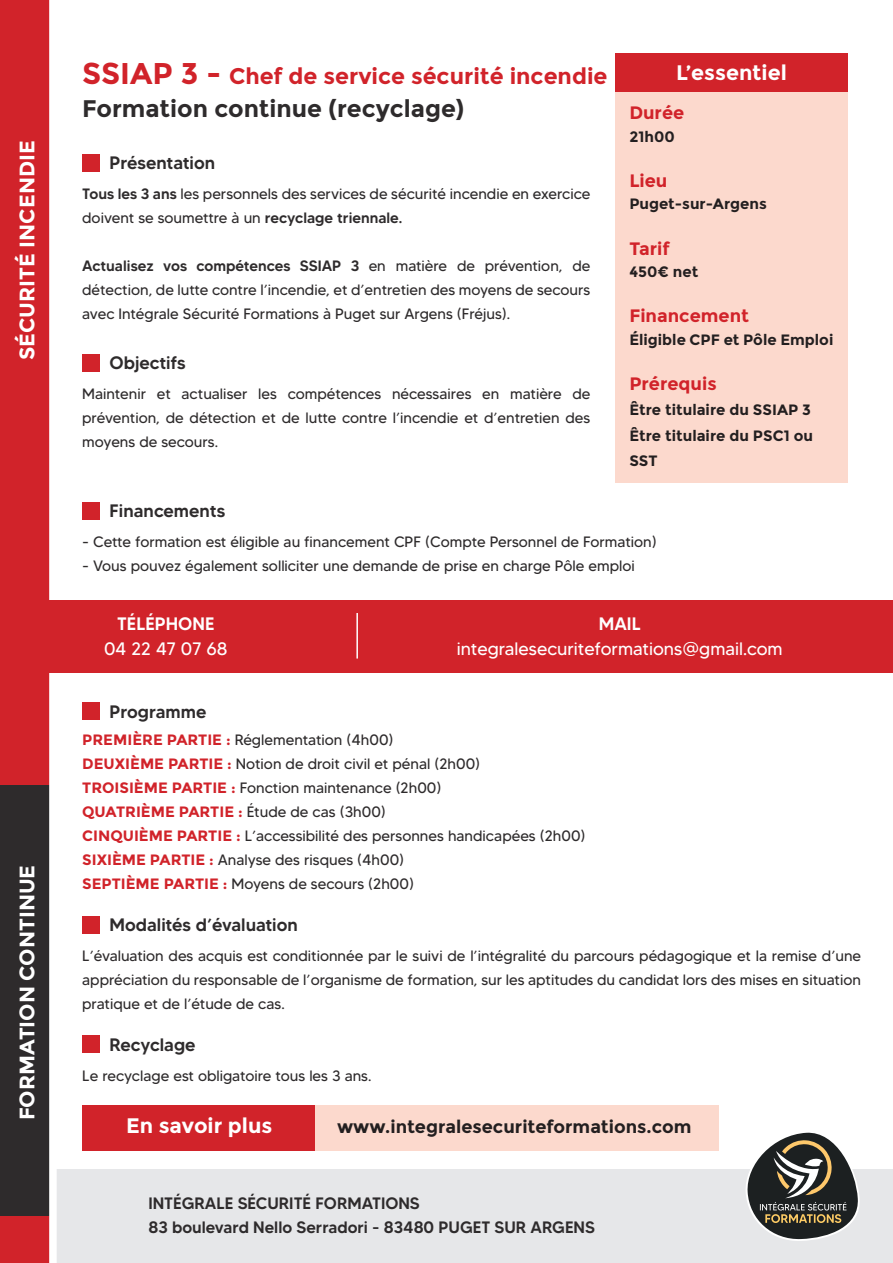
<style>
.page{position:relative;width:893px;height:1263px;background:#fff}
.page>*{position:absolute;margin:0;border:0;box-sizing:border-box;transform-origin:0 0}
.t1{font:700 24px "Montserrat";color:#2e2b2c}
.t2{font:700 22.5px "Montserrat";color:#d1232a}
.t3{font:700 21px "Montserrat";color:#fff}
.t4{font:500 18px "MADETOMMY";color:#2e2b2c}
.t5{font:18px "MADETOMMY";color:#fff}
.t6{font:700 18px "Montserrat";color:#231f20}
.t7{font:700 18px "Montserrat";color:#d1232a}
.t8{font:500 18px "MADETOMMY";color:#fff}
.t9{font:500 16.5px "MADETOMMY";color:#2e2b2c}
.t10{font:15px/24px "MADETOMMY";color:#2e2b2c;text-align:justify}
.t11{font:700 15px/25.5px "Montserrat";color:#231f20}
.s1{font-size:30px}
.s2{font-weight:500}
.s3{font-family:"Montserrat";font-weight:700;color:#d1232a}
</style>
<div class="page">
<div style="left:43px;top:1170px;width:850px;height:93px;background:#e6e7e9"></div>
<div style="left:0;top:0;width:54px;height:1263px;background:#d1232a"></div>
<div style="left:0;top:786px;width:54px;height:430px;background:#2e2b2c"></div>
<div style="left:49px;top:0;width:8px;height:1263px;background:#fff"></div>
<div style="left:82px;top:154px;width:18px;height:18px;background:#d1232a"></div>
<div style="left:616px;top:53px;width:232px;height:430px;background:#fcd9cd"></div>
<div style="left:616px;top:53px;width:232px;height:38px;background:#d1232a"></div>
<div style="left:0;top:600px;width:893px;height:72px;background:#d1232a"></div>
<hr style="left:356px;top:613px;width:2px;height:45px;background:#fff">
<div style="left:82px;top:355px;width:18px;height:17px;background:#d1232a"></div>
<div style="left:82px;top:502px;width:18px;height:17px;background:#d1232a"></div>
<svg style="left:746px;top:1132px;width:114px;height:109px"></svg>
<div style="left:82px;top:703px;width:17px;height:17px;background:#d1232a"></div>
<div style="left:82px;top:916px;width:18px;height:17px;background:#d1232a"></div>
<div style="left:82px;top:1036px;width:18px;height:17px;background:#d1232a"></div>
<div style="left:315px;top:1105px;width:404px;height:45px;background:#fcd9cd"></div>
<div style="left:82px;top:1105px;width:233px;height:45px;background:#d1232a"></div>
<p class="t3" style="left:15px;top:360px;width:221px;rotate:-90deg">SÉCURITÉ INCENDIE</p>
<p class="t3" style="left:15px;top:1120px;width:257px;rotate:-90deg">FORMATION CONTINUE</p>
<p class="t2" style="left:82px;top:63px;width:527px"><span class="s1">SSIAP 3 -</span> Chef de service sécurité incendie</p>
<p class="t1" style="left:82px;top:94px;width:384px">Formation continue (recyclage)</p>
<p class="t4" style="left:110px;top:152px;width:107px">Présentation</p>
<p class="t10" style="left:82px;top:182px;width:510px"><span class="s2">Tous les 3 ans</span> les personnels des services de sécurité incendie en exercice doivent se soumettre à un <span class="s2">recyclage triennale.</span></p>
<p class="t10" style="left:82px;top:254px;width:510px"><span class="s2">Actualisez vos compétences SSIAP 3</span> en matière de prévention, de détection, de lutte contre l’incendie, et d’entretien des moyens de secours avec Intégrale Sécurité Formations à Puget sur Argens (Fréjus).</p>
<p class="t4" style="left:110px;top:352px;width:78px">Objectifs</p>
<p class="t10" style="left:82px;top:382px;width:510px">Maintenir et actualiser les compétences nécessaires en matière de prévention, de détection et de lutte contre l’incendie et d’entretien des moyens de secours.</p>
<p class="t3" style="left:676px;top:60px;width:112px">L’essentiel</p>
<p class="t7" style="left:629px;top:102px;width:56px">Durée</p>
<p class="t11" style="left:629px;top:124px;width:47px">21h00</p>
<p class="t7" style="left:629px;top:170px;width:40px">Lieu</p>
<p class="t11" style="left:629px;top:191px;width:139px">Puget-sur-Argens</p>
<p class="t7" style="left:629px;top:237px;width:42px">Tarif</p>
<p class="t11" style="left:629px;top:259px;width:70px">450€ net</p>
<p class="t7" style="left:629px;top:305px;width:121px">Financement</p>
<p class="t11" style="left:629px;top:326px;width:206px">Éligible CPF et Pôle Emploi</p>
<p class="t7" style="left:629px;top:372px;width:89px">Prérequis</p>
<p class="t11" style="left:629px;top:397px;width:183px">Être titulaire du SSIAP 3</p>
<p class="t11" style="left:629px;top:422px;width:185px">Être titulaire du PSC1 ou<br>SST</p>
<p class="t4" style="left:110px;top:499px;width:117px">Financements</p>
<p class="t10" style="left:82px;top:529px;width:576px">- Cette formation est éligible au financement CPF (Compte Personnel de Formation)</p>
<p class="t10" style="left:82px;top:553px;width:554px">- Vous pouvez également solliciter une demande de prise en charge Pôle emploi</p>
<p class="t8" style="left:117px;top:612px;width:99px">TÉLÉPHONE</p>
<p class="t5" style="left:104px;top:638px;width:125px">04 22 47 07 68</p>
<p class="t8" style="left:599px;top:612px;width:44px">MAIL</p>
<p class="t5" style="left:457px;top:638px;width:327px">integralesecuriteformations@gmail.com</p>
<p class="t4" style="left:110px;top:700px;width:98px">Programme</p>
<p class="t10" style="left:82px;top:727px;width:505px;text-align:left"><span class="s3">PREMIÈRE PARTIE :</span> Réglementation (4h00)<br><span class="s3">DEUXIÈME PARTIE :</span> Notion de droit civil et pénal (2h00)<br><span class="s3">TROISIÈME PARTIE :</span> Fonction maintenance (2h00)<br><span class="s3">QUATRIÈME PARTIE :</span> Étude de cas (3h00)<br><span class="s3">CINQUIÈME PARTIE :</span> L’accessibilité des personnes handicapées (2h00)<br><span class="s3">SIXIÈME PARTIE :</span> Analyse des risques (4h00)<br><span class="s3">SEPTIÈME PARTIE :</span> Moyens de secours (2h00)</p>
<p class="t4" style="left:110px;top:913px;width:190px">Modalités d’évaluation</p>
<p class="t10" style="left:82px;top:943px;width:780px">L’évaluation des acquis est conditionnée par le suivi de l’intégralité du parcours pédagogique et la remise d’une appréciation du responsable de l’organisme de formation, sur les aptitudes du candidat lors des mises en situation pratique et de l’étude de cas.</p>
<p class="t4" style="left:110px;top:1033px;width:88px">Recyclage</p>
<p class="t10" style="left:82px;top:1063px;width:291px">Le recyclage est obligatoire tous les 3 ans.</p>
<p class="t3" style="left:126px;top:1113px;width:148px">En savoir plus</p>
<p class="t6" style="left:337px;top:1116px;width:356px">www.integralesecuriteformations.com</p>
<p class="t9" style="left:148px;top:1193px;width:273px">INTÉGRALE SÉCURITÉ FORMATIONS</p>
<p class="t9" style="left:148px;top:1217px;width:448px">83 boulevard Nello Serradori - 83480 PUGET SUR ARGENS</p>
</div>
